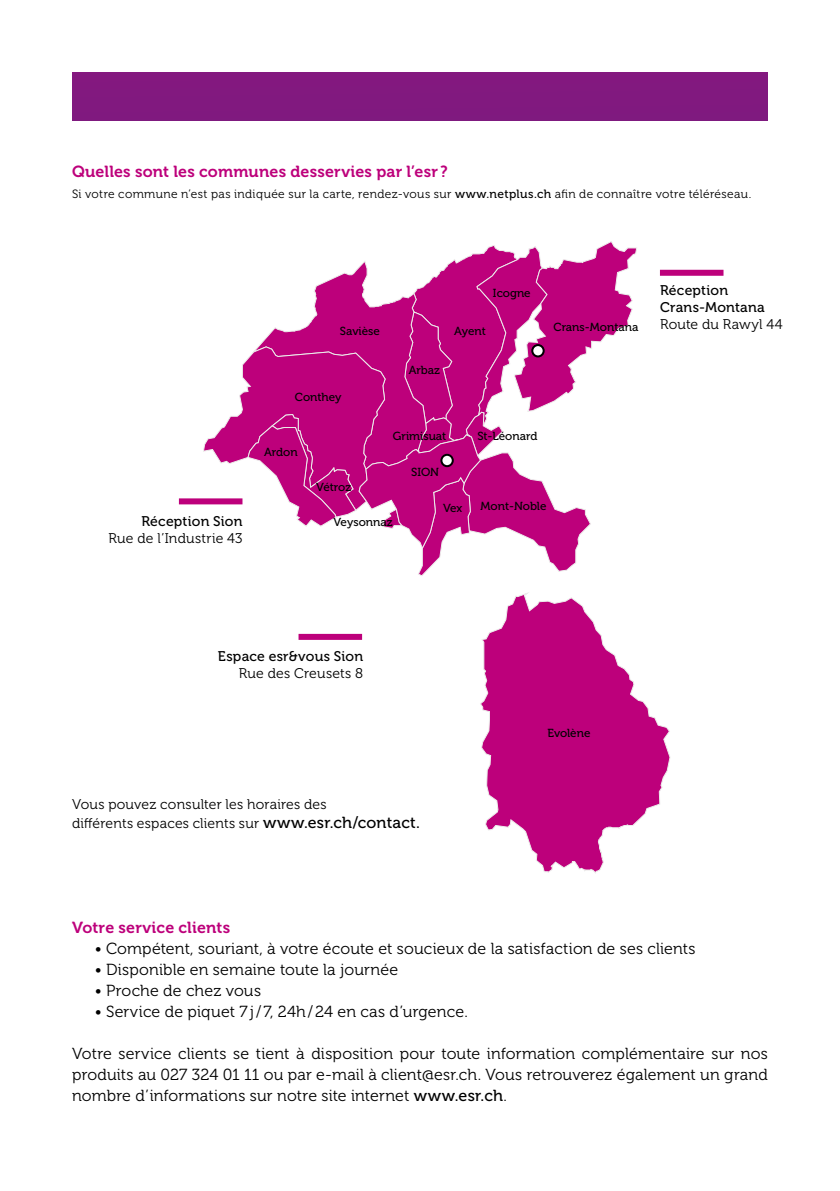
<style>
.page{position:relative;width:840px;height:1191px;background:#fff}
.page>*{position:absolute;margin:0;border:0;box-sizing:border-box;transform-origin:0 0}
.t1{font:16px/21px "Museo 300";letter-spacing:.01em;color:#000;text-align:justify}
.t2{font:16px "Museo 700";letter-spacing:.01em;color:#bd007b}
.t3{font:14px/19.2px "Museo 300";letter-spacing:.015em;color:#000}
.t4{font:14px/16.8px "Museo 500";letter-spacing:.015em;color:#000}
.t5{font:12px "Museo 300";letter-spacing:.03em;color:#000}
.t6{font:11.6px "Museo 500";color:#000}
.s1{font-family:"Museo 500"}
.s2{font-family:"Museo 500";font-size:16px}
</style>
<div class="page">
<div style="left:72px;top:72px;width:695px;height:48px;background:#81197f"></div>
<svg style="left:480px;top:592px;width:190px;height:282px"></svg>
<svg style="left:203px;top:241px;width:434px;height:335px"></svg>
<div style="left:532px;top:345px;width:11px;height:11px;background:#fff;border-radius:50%"></div>
<div style="left:531px;top:344px;width:13px;height:13px;border:2px solid #000;border-radius:50%"></div>
<div style="left:441px;top:455px;width:11px;height:11px;background:#fff;border-radius:50%"></div>
<div style="left:440px;top:454px;width:13px;height:13px;border:2px solid #000;border-radius:50%"></div>
<div style="left:659px;top:270px;width:64px;height:6px;background:#bd007b"></div>
<div style="left:298px;top:634px;width:64px;height:6px;background:#bd007b"></div>
<div style="left:179px;top:498px;width:63px;height:6px;background:#bd007b"></div>
<p class="t2" style="left:72px;top:163px;width:377px">Quelles sont les communes desservies par l’esr ?</p>
<p class="t5" style="left:72px;top:187px;width:680px">Si votre commune n’est pas indiquée sur la carte, rendez-vous sur <span class="s1">www.netplus.ch</span> afin de connaître votre téléréseau.</p>
<p class="t4" style="left:141px;top:513px;width:102px">Réception Sion</p>
<p class="t3" style="left:108px;top:528px;width:135px">Rue de l’Industrie 43</p>
<p class="t6" style="left:340px;top:324px;width:41px">Savièse</p>
<p class="t6" style="left:295px;top:391px;width:48px">Conthey</p>
<p class="t6" style="left:408px;top:363px;width:33px">Arbaz</p>
<p class="t6" style="left:492px;top:287px;width:39px">Icogne</p>
<p class="t6" style="left:454px;top:324px;width:33px">Ayent</p>
<p class="t6" style="left:553px;top:320px;width:86px">Crans-Montana</p>
<p class="t6" style="left:264px;top:445px;width:35px">Ardon</p>
<p class="t6" style="left:392px;top:430px;width:55px">Grimisuat</p>
<p class="t6" style="left:316px;top:480px;width:36px">Vétroz</p>
<p class="t6" style="left:333px;top:516px;width:61px">Veysonnaz</p>
<p class="t6" style="left:411px;top:466px;width:30px">SION</p>
<p class="t6" style="left:443px;top:502px;width:21px">Vex</p>
<p class="t6" style="left:477px;top:430px;width:61px">St-Léonard</p>
<p class="t6" style="left:480px;top:500px;width:67px">Mont-Noble</p>
<p class="t4" style="left:659px;top:282px;width:106px">Réception<br>Crans-Montana</p>
<p class="t3" style="left:659px;top:315px;width:124px">Route du Rawyl 44</p>
<p class="t4" style="left:218px;top:648px;width:147px">Espace esr&amp;vous Sion</p>
<p class="t3" style="left:239px;top:664px;width:126px">Rue des Creusets 8</p>
<p class="t3" style="left:72px;top:795px;width:349px">Vous pouvez consulter les horaires des<br>différents espaces clients sur <span class="s2">www.esr.ch/contact.</span></p>
<p class="t6" style="left:547px;top:727px;width:44px">Evolène</p>
<p class="t2" style="left:72px;top:919px;width:159px">Votre service clients</p>
<p class="t1" style="left:95px;top:938px;width:602px">• Compétent, souriant, à votre écoute et soucieux de la satisfaction de ses clients</p>
<p class="t1" style="left:95px;top:959px;width:305px">• Disponible en semaine toute la journée</p>
<p class="t1" style="left:95px;top:980px;width:168px">• Proche de chez vous</p>
<p class="t1" style="left:95px;top:1001px;width:374px">• Service de piquet 7j/7, 24h/24 en cas d’urgence.</p>
<p class="t1" style="left:72px;top:1043px;width:697px">Votre service clients se tient à disposition pour toute information complémentaire sur nos produits au 027 324 01 11 ou par e-mail à client@esr.ch. Vous retrouverez également un grand nombre d’informations sur notre site internet <span class="s1">www.esr.ch</span>.</p>
</div>
